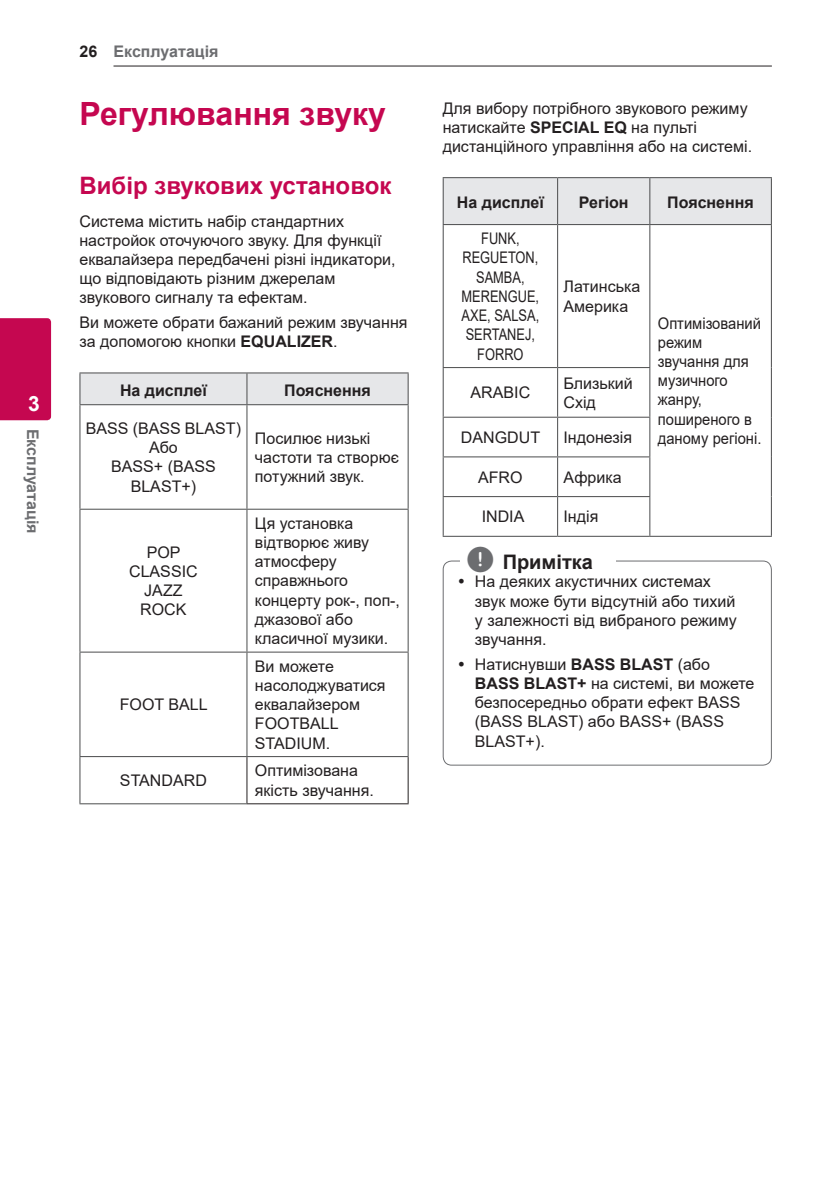
<style>
.page{position:relative;width:840px;height:1191px;background:#fff}
.page>*{position:absolute;margin:0;border:0;box-sizing:border-box;transform-origin:0 0}
.t1{font:700 32px "Arial";color:#c50750}
.t2{font:700 24px "Arial";color:#c50750}
.t3{font:700 21px "Arial";color:#fff}
.t4{font:700 20px "Arial";color:#231f20}
.t5{font:16px/19.2px "Arial";color:#231f20}
.t6{font:16px/19.2px "Arial";color:#231f20;scale:.92 1}
.t7{font:16px/19.2px "Arial";color:#231f20;text-align:center;scale:.8 1}
.t8{font:700 16px "Arial";color:#231f20}
.t9{font:700 16px "Arial";color:#6c6d70}
.s1{color:#231f20}
.s2{font-weight:700}
.s3{font-family:"UPSYS Common";font-weight:400;font-size:30px;color:#6c6d70}
</style>
<div class="page">
<hr style="left:113px;top:66px;width:658px;height:1px;background:#231f20">
<div style="left:0;top:318px;width:51px;height:102px;background:#c50750"></div>
<div style="left:80px;top:373px;width:327px;height:31px;background:#e6e7e9"></div>
<hr style="left:79px;top:372px;width:168px;height:1px;background:#4b4c4d">
<hr style="left:79px;top:373px;width:1px;height:31px;background:#4b4c4d">
<hr style="left:247px;top:372px;width:161px;height:1px;background:#4b4c4d">
<hr style="left:246px;top:373px;width:1px;height:31px;background:#4b4c4d">
<hr style="left:407px;top:373px;width:1px;height:31px;background:#4b4c4d">
<hr style="left:79px;top:509px;width:168px;height:1px;background:#4b4c4d">
<hr style="left:79px;top:510px;width:1px;height:141px;background:#4b4c4d">
<hr style="left:247px;top:509px;width:161px;height:1px;background:#4b4c4d">
<hr style="left:246px;top:510px;width:1px;height:141px;background:#4b4c4d">
<hr style="left:407px;top:510px;width:1px;height:141px;background:#4b4c4d">
<hr style="left:79px;top:404px;width:168px;height:1px;background:#4b4c4d">
<hr style="left:79px;top:405px;width:1px;height:104px;background:#4b4c4d">
<hr style="left:247px;top:404px;width:161px;height:1px;background:#4b4c4d">
<hr style="left:246px;top:405px;width:1px;height:104px;background:#4b4c4d">
<hr style="left:407px;top:405px;width:1px;height:104px;background:#4b4c4d">
<hr style="left:79px;top:651px;width:168px;height:1px;background:#4b4c4d">
<hr style="left:247px;top:651px;width:161px;height:1px;background:#4b4c4d">
<hr style="left:79px;top:652px;width:1px;height:104px;background:#4b4c4d">
<hr style="left:246px;top:652px;width:1px;height:104px;background:#4b4c4d">
<hr style="left:407px;top:652px;width:1px;height:104px;background:#4b4c4d">
<hr style="left:79px;top:757px;width:1px;height:46px;background:#4b4c4d">
<hr style="left:79px;top:803px;width:167px;height:1px;background:#4b4c4d">
<hr style="left:246px;top:803px;width:162px;height:1px;background:#231f20">
<hr style="left:79px;top:756px;width:168px;height:1px;background:#4b4c4d">
<hr style="left:247px;top:756px;width:161px;height:1px;background:#4b4c4d">
<hr style="left:246px;top:757px;width:1px;height:46px;background:#231f20">
<hr style="left:407px;top:757px;width:1px;height:46px;background:#231f20">
<div style="left:443px;top:178px;width:327px;height:46px;background:#e6e7e9"></div>
<hr style="left:442px;top:177px;width:115px;height:1px;background:#4b4c4d">
<hr style="left:442px;top:178px;width:1px;height:46px;background:#4b4c4d">
<hr style="left:557px;top:177px;width:92px;height:1px;background:#4b4c4d">
<hr style="left:557px;top:178px;width:1px;height:46px;background:#4b4c4d">
<hr style="left:649px;top:177px;width:122px;height:1px;background:#4b4c4d">
<hr style="left:649px;top:178px;width:1px;height:46px;background:#4b4c4d">
<hr style="left:770px;top:178px;width:1px;height:46px;background:#4b4c4d">
<hr style="left:442px;top:224px;width:115px;height:1px;background:#4b4c4d">
<hr style="left:557px;top:224px;width:92px;height:1px;background:#4b4c4d">
<hr style="left:649px;top:224px;width:122px;height:1px;background:#4b4c4d">
<hr style="left:442px;top:225px;width:1px;height:142px;background:#4b4c4d">
<hr style="left:557px;top:225px;width:1px;height:142px;background:#4b4c4d">
<hr style="left:649px;top:225px;width:1px;height:142px;background:#4b4c4d">
<hr style="left:770px;top:225px;width:1px;height:142px;background:#4b4c4d">
<hr style="left:442px;top:368px;width:1px;height:49px;background:#4b4c4d">
<hr style="left:557px;top:368px;width:1px;height:49px;background:#4b4c4d">
<hr style="left:649px;top:368px;width:1px;height:49px;background:#4b4c4d">
<hr style="left:770px;top:367px;width:1px;height:50px;background:#4b4c4d">
<hr style="left:442px;top:418px;width:1px;height:38px;background:#4b4c4d">
<hr style="left:557px;top:418px;width:1px;height:38px;background:#4b4c4d">
<hr style="left:649px;top:418px;width:1px;height:38px;background:#4b4c4d">
<hr style="left:770px;top:417px;width:1px;height:40px;background:#4b4c4d">
<hr style="left:442px;top:457px;width:1px;height:39px;background:#4b4c4d">
<hr style="left:557px;top:457px;width:1px;height:39px;background:#4b4c4d">
<hr style="left:649px;top:457px;width:1px;height:39px;background:#4b4c4d">
<hr style="left:770px;top:457px;width:1px;height:39px;background:#4b4c4d">
<hr style="left:442px;top:497px;width:1px;height:39px;background:#4b4c4d">
<hr style="left:557px;top:497px;width:1px;height:39px;background:#4b4c4d">
<hr style="left:649px;top:497px;width:1px;height:39px;background:#4b4c4d">
<hr style="left:770px;top:496px;width:1px;height:40px;background:#4b4c4d">
<hr style="left:442px;top:367px;width:115px;height:1px;background:#4b4c4d">
<hr style="left:557px;top:367px;width:93px;height:1px;background:#4b4c4d">
<hr style="left:442px;top:417px;width:115px;height:1px;background:#4b4c4d">
<hr style="left:557px;top:417px;width:93px;height:1px;background:#4b4c4d">
<hr style="left:442px;top:456px;width:115px;height:1px;background:#4b4c4d">
<hr style="left:557px;top:456px;width:93px;height:1px;background:#4b4c4d">
<hr style="left:442px;top:496px;width:115px;height:1px;background:#4b4c4d">
<hr style="left:557px;top:496px;width:93px;height:1px;background:#4b4c4d">
<hr style="left:649px;top:536px;width:122px;height:1px;background:#4b4c4d">
<hr style="left:442px;top:536px;width:115px;height:1px;background:#4b4c4d">
<hr style="left:557px;top:536px;width:92px;height:1px;background:#4b4c4d">
<div style="left:442px;top:560px;width:329px;height:205px;border:1px solid #6c6d70;border-radius:9px"></div>
<div style="left:460px;top:554px;width:155px;height:20px;background:#fff"></div>
<h3 class="t3" style="left:28px;top:388px;width:13px">3</h3>
<p class="t9" style="left:44px;top:429px;width:106px;rotate:90deg">Експлуатація</p>
<p class="t9" style="left:79px;top:40px;width:140px"><span class="s1">26</span> Експлуатація</p>
<h1 class="t1" style="left:79px;top:92px;width:308px">Регулювання звуку</h1>
<h2 class="t2" style="left:79px;top:169px;width:313px">Вибір звукових установок</h2>
<p class="t5" style="left:79px;top:211px;width:317px">Система містить набір стандартних настройок оточуючого звуку. Для функції еквалайзера передбачені різні індикатори, що відповідають різним джерелам звукового сигналу та ефектам.</p>
<p class="t5" style="left:79px;top:313px;width:329px">Ви можете обрати бажаний режим звучання за допомогою кнопки <span class="s2">EQUALIZER</span>.</p>
<p class="t8" style="left:120px;top:379px;width:88px">На дисплеї</p>
<p class="t8" style="left:284px;top:379px;width:88px">Пояснення</p>
<p class="t5" style="left:86px;top:419px;width:157px;text-align:center">BASS (BASS BLAST)<br>Або<br>BASS+ (BASS<br>BLAST+)</p>
<p class="t5" style="left:255px;top:428px;width:145px">Посилює низькі частоти та створює потужний звук.</p>
<p class="t5" style="left:129px;top:542px;width:70px;text-align:center">POP<br>CLASSIC<br>JAZZ<br>ROCK</p>
<p class="t5" style="left:120px;top:695px;width:89px">FOOT BALL</p>
<p class="t5" style="left:255px;top:513px;width:146px">Ця установка відтворює живу атмосферу справжнього концерту рок-, поп-, джазової або класичної музики.</p>
<p class="t5" style="left:255px;top:656px;width:132px">Ви можете насолоджуватися еквалайзером<br>FOOTBALL<br>STADIUM.</p>
<p class="t5" style="left:120px;top:770px;width:88px">STANDARD</p>
<p class="t5" style="left:255px;top:761px;width:120px">Оптимізована якість звучання.</p>
<p class="t5" style="left:442px;top:98px;width:311px">Для вибору потрібного звукового режиму натискайте <span class="s2">SPECIAL EQ</span> на пульті дистанційного управління або на системі.</p>
<p class="t8" style="left:456px;top:191px;width:88px">На дисплеї</p>
<p class="t8" style="left:578px;top:191px;width:51px">Регіон</p>
<p class="t8" style="left:667px;top:191px;width:88px">Пояснення</p>
<p class="t7" style="left:461px;top:229px;width:98px">FUNK,<br>REGUETON,<br>SAMBA,<br>MERENGUE,<br>AXE, SALSA,<br>SERTANEJ,<br>FORRO</p>
<p class="t5" style="left:563px;top:277px;width:78px">Латинська<br>Америка</p>
<p class="t6" style="left:657px;top:313px;width:114px">Оптимізований режим звучання для музичного жанру, поширеного в даному регіоні.</p>
<p class="t5" style="left:470px;top:383px;width:61px">ARABIC</p>
<p class="t5" style="left:563px;top:373px;width:71px">Близький<br>Схід</p>
<p class="t5" style="left:460px;top:427px;width:81px">DANGDUT</p>
<p class="t5" style="left:563px;top:427px;width:70px">Індонезія</p>
<p class="t5" style="left:478px;top:467px;width:46px">AFRO</p>
<p class="t5" style="left:563px;top:467px;width:60px">Африка</p>
<p class="t5" style="left:481px;top:507px;width:44px">INDIA</p>
<p class="t5" style="left:563px;top:507px;width:36px">Індія</p>
<p class="t4" style="left:466px;top:548px;width:128px"><span class="s3">,</span> Примітка</p>
<p class="t5" style="left:474px;top:572px;width:263px">На деяких акустичних системах звук може бути відсутній або тихий у залежності від вибраного режиму звучання.</p>
<p class="t5" style="left:474px;top:654px;width:281px">Натиснувши <span class="s2">BASS BLAST</span> (або<br><span class="s2">BASS BLAST+</span> на системі, ви можете безпосередньо обрати ефект BASS (BASS BLAST) або BASS+ (BASS<br>BLAST+).</p>
</div>
